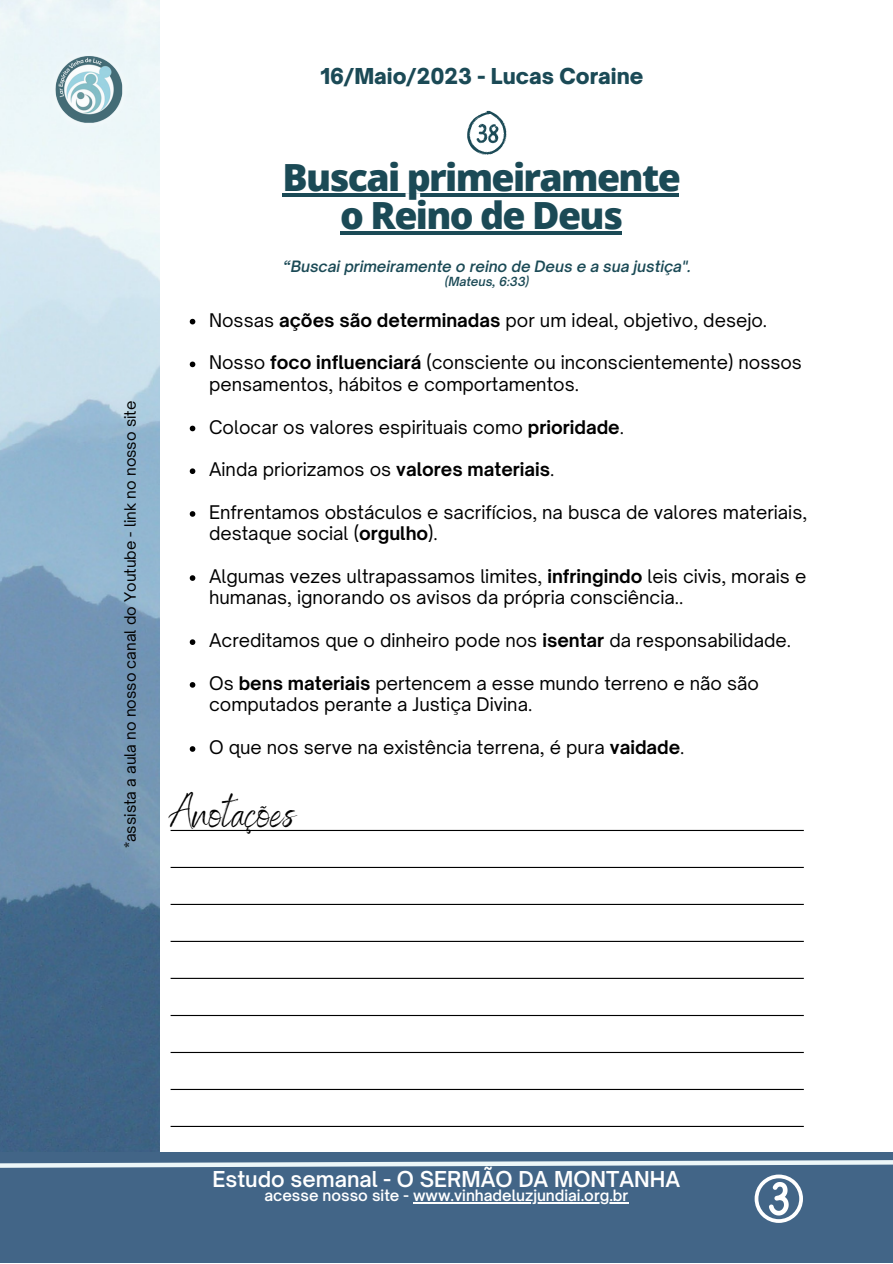
<style>
.page{position:relative;width:893px;height:1264px;background:#fff}
.page>*{position:absolute;margin:0;border:0;box-sizing:border-box;transform-origin:0 0}
.t1{font:44.1px "Benedict";color:#000}
.t2{font:800 37.5px "Open Sans";letter-spacing:-.045em;color:#1b4a56}
.t3{font:600 21px "Open Sauce One";color:#fff}
.t4{font:900 21px "Open Sauce One";color:#1b4a56}
.t5{font:18px/21.3px "Open Sauce One";color:#000}
.t6{font:15px "Open Sauce One";color:#000}
.t7{font:italic 600 15px "Open Sauce One";color:#1b4a56}
.t8{font:600 15px "Open Sauce One";color:#fff}
.t9{font:italic 600 12px "Open Sauce One";color:#1b4a56}
.s1{font-weight:700}
</style>
<div class="page">
<img style="left:0;top:0;width:160px;height:1151px">
<div style="left:0;top:1151px;width:892px;height:111px;background:#426587"></div>
<img style="left:45px;top:43px;width:88px;height:92px">
<svg style="left:0;top:1160px;width:892px;height:62px"></svg>
<hr style="left:170px;top:829px;width:633px;height:2px;background:#000">
<hr style="left:170px;top:866px;width:633px;height:2px;background:#000">
<hr style="left:170px;top:903px;width:633px;height:2px;background:#000">
<hr style="left:170px;top:940px;width:633px;height:2px;background:#000">
<hr style="left:170px;top:977px;width:633px;height:1px;background:#000">
<hr style="left:170px;top:1014px;width:633px;height:2px;background:#000">
<hr style="left:170px;top:1051px;width:633px;height:2px;background:#000">
<hr style="left:170px;top:1088px;width:633px;height:1px;background:#000">
<hr style="left:170px;top:1125px;width:633px;height:1px;background:#000">
<svg style="left:467px;top:111px;width:40px;height:44px"></svg>
<svg style="left:190px;top:319px;width:5px;height:5px"></svg>
<svg style="left:190px;top:361px;width:5px;height:6px"></svg>
<svg style="left:190px;top:425px;width:5px;height:6px"></svg>
<svg style="left:190px;top:468px;width:5px;height:6px"></svg>
<svg style="left:190px;top:511px;width:5px;height:6px"></svg>
<svg style="left:190px;top:575px;width:5px;height:6px"></svg>
<svg style="left:190px;top:639px;width:5px;height:6px"></svg>
<svg style="left:190px;top:682px;width:5px;height:5px"></svg>
<svg style="left:190px;top:746px;width:5px;height:5px"></svg>
<hr style="left:282px;top:194px;width:397px;height:3px;background:#1b4a56">
<hr style="left:340px;top:231px;width:281px;height:3px;background:#1b4a56">
<hr style="left:413px;top:1202px;width:215px;height:1px;background:#fff">
<p class="t6" style="left:121px;top:848px;width:449px;rotate:-90deg">*assista a aula no nosso canal do Youtube - link no nosso site</p>
<p class="t4" style="left:320px;top:63px;width:324px">16/Maio/2023 - Lucas Coraine</p>
<p class="t2" style="left:282px;top:151px;width:400px">Buscai primeiramente</p>
<p class="t2" style="left:340px;top:188px;width:284px">o Reino de Deus</p>
<p class="t7" style="left:283px;top:257px;width:409px">“Buscai primeiramente o reino de Deus e a sua justiça".</p>
<p class="t9" style="left:445px;top:274px;width:86px">(Mateus, 6:33)</p>
<p class="t5" style="left:209px;top:309px;width:559px">Nossas <span class="s1">ações são determinadas</span> por um ideal, objetivo, desejo.</p>
<p class="t5" style="left:209px;top:352px;width:594px">Nosso <span class="s1">foco influenciará</span> (consciente ou inconscientemente) nossos pensamentos, hábitos e comportamentos.</p>
<p class="t5" style="left:209px;top:416px;width:416px">Colocar os valores espirituais como <span class="s1">prioridade</span>.</p>
<p class="t5" style="left:209px;top:459px;width:347px">Ainda priorizamos os <span class="s1">valores materiais</span>.</p>
<p class="t5" style="left:209px;top:501px;width:599px">Enfrentamos obstáculos e sacrifícios, na busca de valores materiais, destaque social (<span class="s1">orgulho</span>).</p>
<p class="t5" style="left:209px;top:565px;width:598px">Algumas vezes ultrapassamos limites, <span class="s1">infringindo</span> leis civis, morais e humanas, ignorando os avisos da própria consciência..</p>
<p class="t5" style="left:209px;top:629px;width:583px">Acreditamos que o dinheiro pode nos <span class="s1">isentar</span> da responsabilidade.</p>
<p class="t5" style="left:209px;top:672px;width:551px">Os <span class="s1">bens materiais</span> pertencem a esse mundo terreno e não são computados perante a Justiça Divina.</p>
<p class="t5" style="left:209px;top:736px;width:477px">O que nos serve na existência terrena, é pura <span class="s1">vaidade</span>.</p>
<p class="t1" style="left:170px;top:784px;width:125px">Anotações</p>
<p class="t3" style="left:212px;top:1165px;width:469px">Estudo semanal - O SERMÃO DA MONTANHA</p>
<p class="t8" style="left:264px;top:1186px;width:365px">acesse nosso site - www.vinhadeluzjundiai.org.br</p>
</div>
